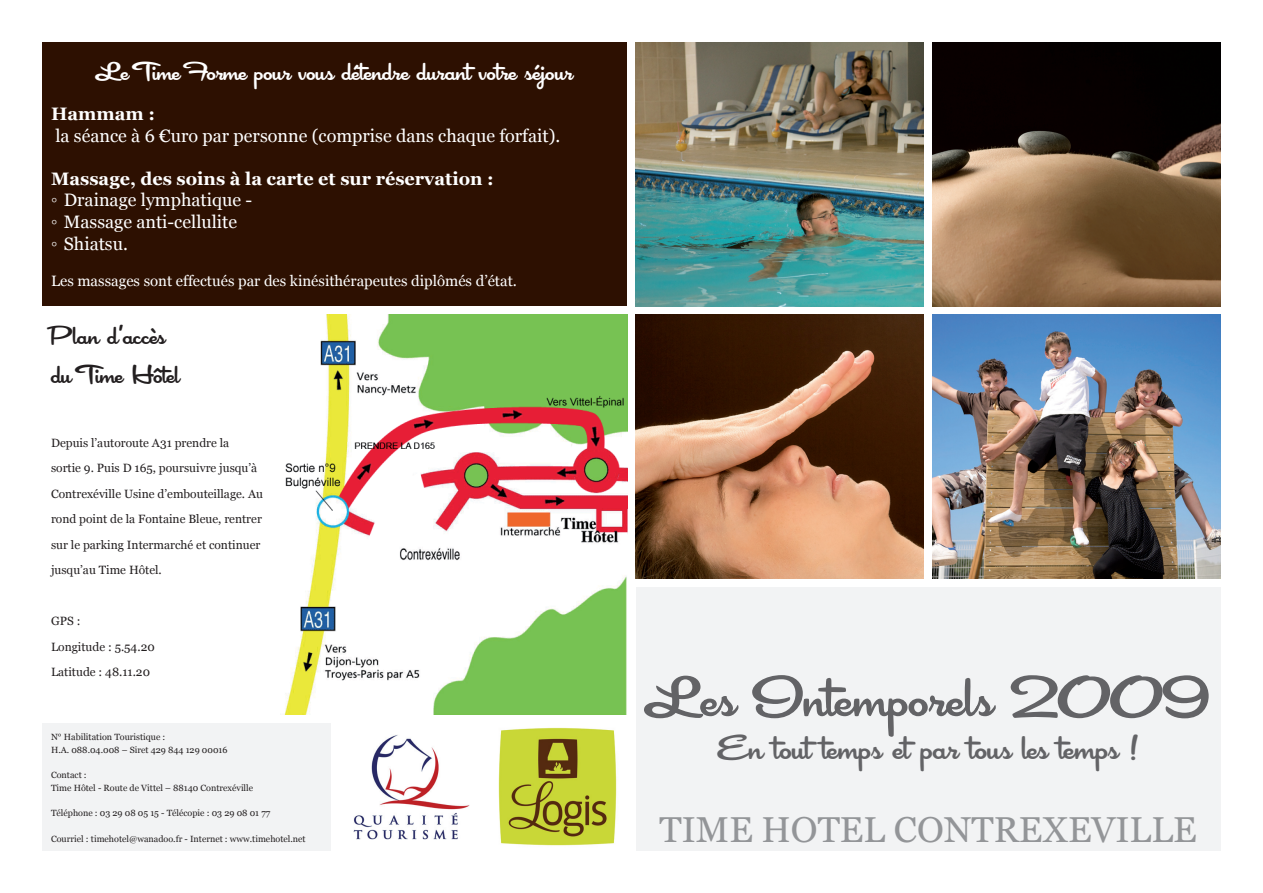
<style>
.page{position:relative;width:1263px;height:893px;background:#fff}
.page>*{position:absolute;margin:0;border:0;box-sizing:border-box;transform-origin:0 0}
.t1{font:60px "Cocktail Shaker";color:#636366}
.t2{font:36px "Cocktail Shaker";color:#636366}
.t3{font:36px "Georgia";color:#939598}
.t4{font:27px "Cocktail Shaker";color:#fff}
.t5{font:27px/38.2px "Cocktail Shaker";color:#231f20}
.t6{font:18px/21.6px "Georgia";color:#fff}
.t7{font:700 18px "Georgia";color:#fff}
.t8{font:15px "Georgia";color:#fff}
.t9{font:12px/25.5px "Georgia";color:#231f20}
.t10{font:9px/12.8px "Georgia";color:#231f20}
</style>
<div class="page">
<img style="left:284px;top:315px;width:343px;height:399px">
<div style="left:43px;top:43px;width:584px;height:263px;background:#2d1001"></div>
<div style="left:43px;top:723px;width:288px;height:127px;background:#f2f3f4"></div>
<img style="left:636px;top:43px;width:288px;height:263px">
<img style="left:932px;top:315px;width:288px;height:263px">
<img style="left:636px;top:315px;width:288px;height:263px">
<div style="left:636px;top:587px;width:584px;height:263px;background:#f2f3f4"></div>
<img style="left:932px;top:43px;width:288px;height:263px">
<img style="left:353px;top:735px;width:116px;height:104px">
<img style="left:498px;top:727px;width:119px;height:119px">
<h3 class="t4" style="left:97px;top:56px;width:478px">Le Time Forme pour vous détendre durant votre séjour</h3>
<h3 class="t7" style="left:51px;top:104px;width:105px">Hammam :</h3>
<h3 class="t6" style="left:55px;top:125px;width:506px">la séance à 6 €uro par personne (comprise dans chaque forfait).</h3>
<h3 class="t7" style="left:51px;top:168px;width:444px">Massage, des soins à la carte et sur réservation :</h3>
<h3 class="t6" style="left:51px;top:189px;width:203px">◦ Drainage lymphatique - ◦ Massage anti-cellulite<br>◦ Shiatsu.</h3>
<p class="t8" style="left:51px;top:272px;width:467px">Les massages sont effectués par des kinésithérapeutes diplômés d’état.</p>
<h3 class="t5" style="left:51px;top:318px;width:130px">P lan d’accès du Time Hôtel</h3>
<p class="t9" style="left:51px;top:430px;width:213px">Depuis l’autoroute A31 prendre la<br>sortie 9. Puis D 165, poursuivre jusqu’à Contrexéville Usine d’embouteillage. Au rond point de la Fontaine Bleue, rentrer sur le parking Intermarché et continuer jusqu’au Time Hôtel.</p>
<p class="t9" style="left:51px;top:608px;width:105px">GPS :<br>Longitude : 5.54.20<br>Latitude : 48.11.20</p>
<p class="t10" style="left:51px;top:730px;width:178px">N° Habilitation Touristique :<br>H.A. 088.04.008 – Siret 429 844 129 00016</p>
<p class="t10" style="left:51px;top:769px;width:204px">Contact :<br>Time Hôtel - Route de Vittel – 88140 Contrexéville</p>
<p class="t10" style="left:51px;top:807px;width:221px">Téléphone : 03 29 08 05 15 - Télécopie : 03 29 08 01 77</p>
<p class="t10" style="left:51px;top:832px;width:256px">Courriel : timehotel@wanadoo.fr - Internet : www.timehotel.net</p>
<h1 class="t1" style="left:647px;top:663px;width:563px">Les Intemporels 2009</h1>
<h2 class="t2" style="left:718px;top:727px;width:421px">En tout temps et par tous les temps !</h2>
<h2 class="t3" style="left:660px;top:809px;width:538px">TIME HOTEL CONTREXEVILLE</h2>
</div>
